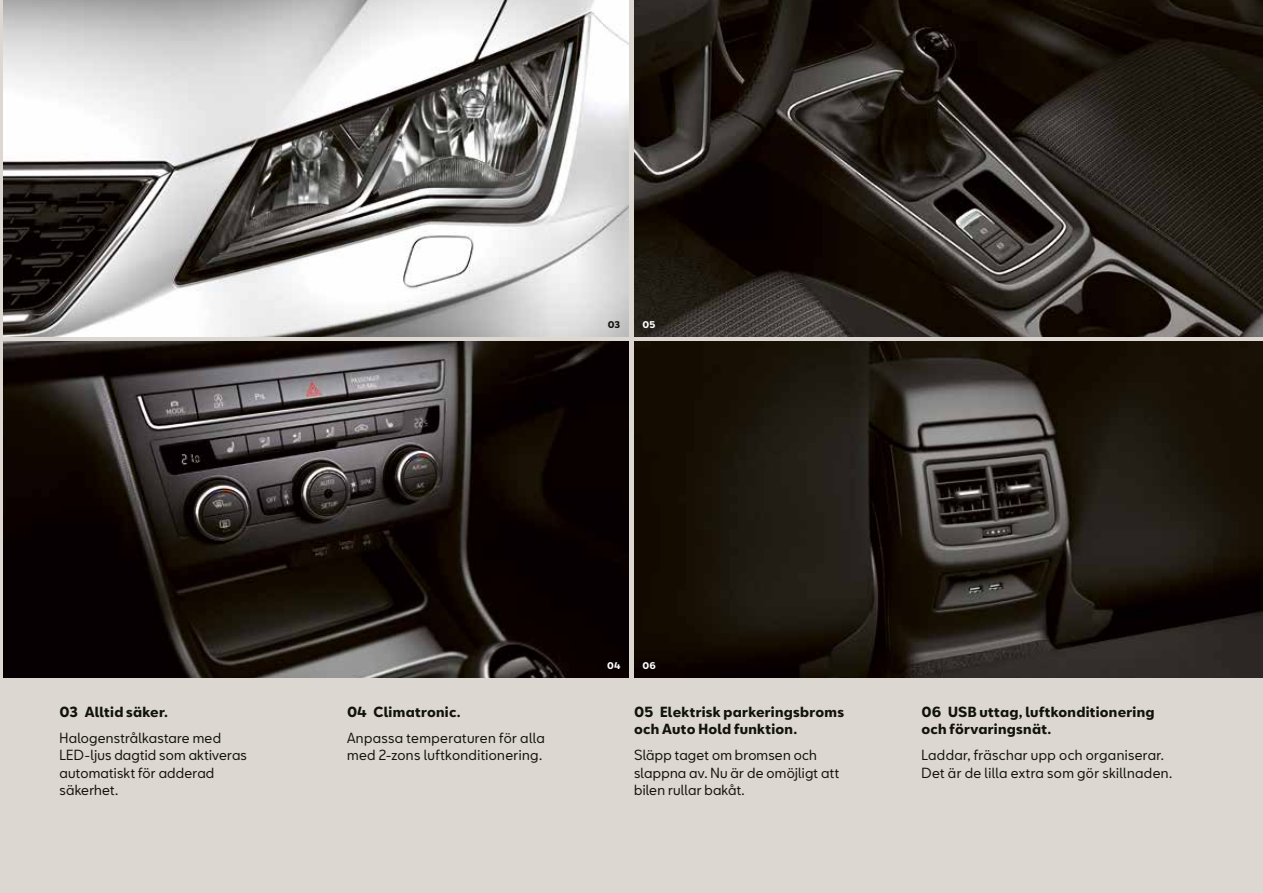
<style>
.page{position:relative;width:1263px;height:893px;background:#dcd7d0}
.page>*{position:absolute;margin:0;border:0;box-sizing:border-box;transform-origin:0 0}
.t1{font:13.5px/17.2px "SEATBCN";letter-spacing:.02em;color:#12120d}
.t2{font:700 13.5px/17.2px "SEATBCN";letter-spacing:.02em;color:#12120d}
.t3{font:700 9px "SEATBCN";color:#fff}
.t4{font:700 9px "SEATBCN";color:#12120d}
</style>
<div class="page">
<img style="left:634px;top:342px;width:629px;height:336px">
<img style="left:3px;top:0;width:626px;height:336px">
<img style="left:634px;top:0;width:629px;height:336px">
<img style="left:3px;top:342px;width:626px;height:336px">
<p class="t4" style="left:608px;top:319px;width:14px">03</p>
<p class="t3" style="left:643px;top:319px;width:14px">05</p>
<p class="t2" style="left:60px;top:704px;width:110px">03 Alltid säker.</p>
<p class="t1" style="left:60px;top:729px;width:189px">Halogenstrålkastare med<br>LED-ljus dagtid som aktiveras automatiskt för adderad säkerhet.</p>
<p class="t2" style="left:347px;top:704px;width:115px">04 Climatronic.</p>
<p class="t1" style="left:347px;top:729px;width:199px">Anpassa temperaturen för alla med 2-zons luftkonditionering.</p>
<p class="t3" style="left:607px;top:661px;width:15px">04</p>
<p class="t3" style="left:643px;top:661px;width:15px">06</p>
<p class="t2" style="left:634px;top:704px;width:212px">05 Elektrisk parkeringsbroms och Auto Hold funktion.</p>
<p class="t1" style="left:634px;top:746px;width:207px">Släpp taget om bromsen och slappna av. Nu är de omöjligt att bilen rullar bakåt.</p>
<p class="t2" style="left:921px;top:704px;width:235px">06 USB uttag, luftkonditionering och förvaringsnät.</p>
<p class="t1" style="left:921px;top:746px;width:252px">Laddar, fräschar upp och organiserar.<br>Det är de lilla extra som gör skillnaden.</p>
</div>
